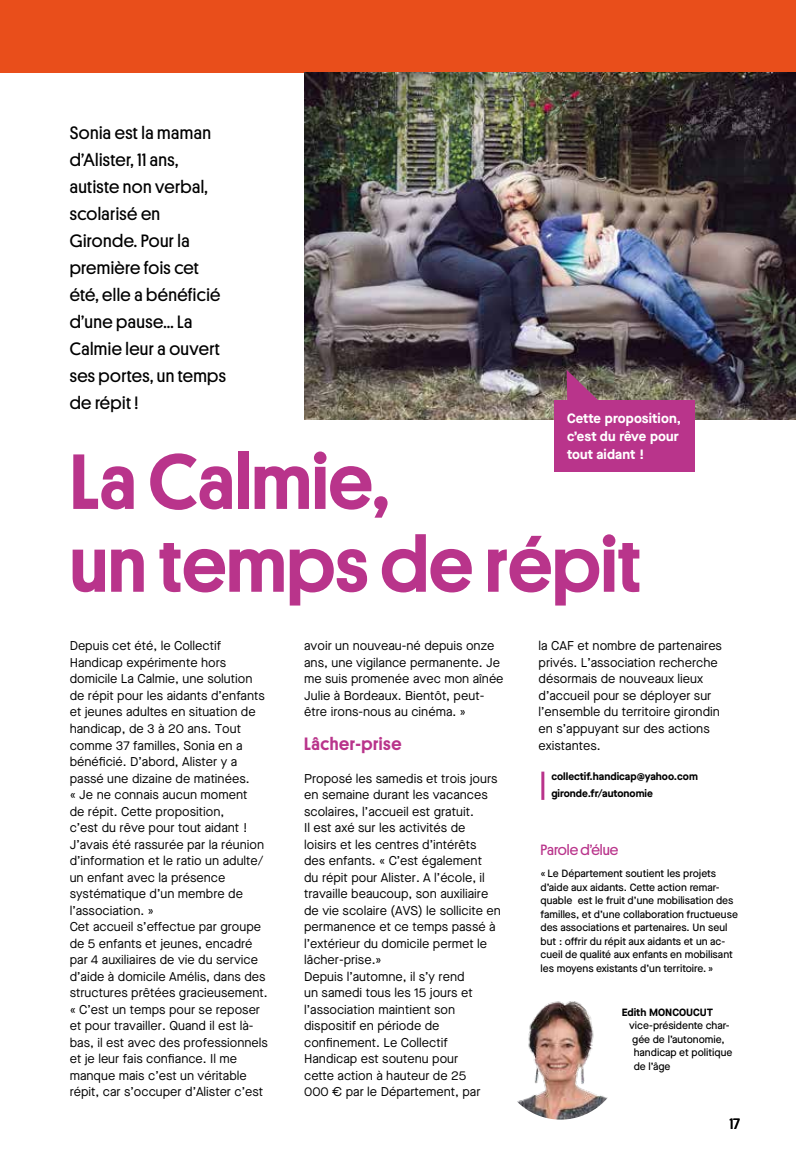
<style>
.page{position:relative;width:796px;height:1166px;background:#fff}
.page>*{position:absolute;margin:0;border:0;box-sizing:border-box;transform-origin:0 0}
.t1{font:500 78.75px/82.8px "Platform";color:#b9348b}
.t2{font:18px/27px "Platform";letter-spacing:.02em;color:#000}
.t3{font:500 18px "Platform";letter-spacing:.03em;color:#b9348b}
.t4{font:15px "Platform";color:#b9348b}
.t5{font:15px "Platform";color:#000}
.t6{font:700 13.5px/18px "Maison Neue";letter-spacing:.01em;color:#fff}
.t7{font:12.75px/16.5px "Maison Neue";color:#000}
.t8{font:500 10.5px/13.5px "Maison Neue";color:#000}
.t9{font:700 10.5px/17.7px "Maison Neue";color:#000}
</style>
<div class="page">
<div style="left:0;top:0;width:795px;height:72px;background:#e94e1b"></div>
<img style="left:304px;top:72px;width:491px;height:347px">
<hr style="left:541px;top:771px;width:3px;height:28px;background:#b9348b">
<svg style="left:566px;top:370px;width:34px;height:29px"></svg>
<div style="left:554px;top:399px;width:140px;height:72px;background:#b9348b"></div>
<img style="left:498px;top:996px;width:124px;height:123px;border-radius:62px">
<h2 class="t2" style="left:70px;top:118px;width:158px">Sonia est la maman d’Alister, 11 ans, autiste non verbal, scolarisé en<br>Gironde. Pour la première fois cet été, elle a bénéficié d’une pause… La<br>Calmie leur a ouvert ses portes, un temps de répit !</h2>
<p class="t6" style="left:566px;top:408px;width:116px">Cette proposition, c’est du rêve pour tout aidant !</p>
<h1 class="t1" style="left:70px;top:435px;width:572px">La Calmie,<br>un temps de répit</h1>
<p class="t7" style="left:70px;top:637px;width:200px">Depuis cet été, le Collectif<br>Handicap expérimente hors domicile La Calmie, une solution de répit pour les aidants d’enfants et jeunes adultes en situation de handicap, de 3 à 20 ans. Tout comme 37 familles, Sonia en a bénéficié. D’abord, Alister y a passé une dizaine de matinées.<br>« Je ne connais aucun moment<br>de répit. Cette proposition,<br>c’est du rêve pour tout aidant !<br>J’avais été rassurée par la réunion d’information et le ratio un adulte/ un enfant avec la présence systématique d’un membre de l’association. »<br>Cet accueil s’effectue par groupe de 5 enfants et jeunes, encadré par 4 auxiliaires de vie du service d’aide à domicile Amélis, dans des structures prêtées gracieusement. « C’est un temps pour se reposer et pour travailler. Quand il est là&shy;bas, il est avec des professionnels et je leur fais confiance. Il me manque mais c’est un véritable répit, car s’occuper d’Alister c’est</p>
<p class="t7" style="left:304px;top:637px;width:201px">avoir un nouveau-né depuis onze ans, une vigilance permanente. Je me suis promenée avec mon aînée<br>Julie à Bordeaux. Bientôt, peut&shy;être irons-nous au cinéma. »</p>
<h2 class="t3" style="left:304px;top:730px;width:99px">Lâcher-prise</h2>
<p class="t7" style="left:304px;top:769px;width:198px">Proposé les samedis et trois jours en semaine durant les vacances scolaires, l’accueil est gratuit.<br>Il est axé sur les activités de loisirs et les centres d’intérêts des enfants. « C’est également<br>du répit pour Alister. A l’école, il travaille beaucoup, son auxiliaire de vie scolaire (AVS) le sollicite en permanence et ce temps passé à l’extérieur du domicile permet le lâcher-prise.»<br>Depuis l’automne, il s’y rend<br>un samedi tous les 15 jours et l’association maintient son dispositif en période de confinement. Le Collectif<br>Handicap est soutenu pour<br>cette action à hauteur de 25<br>000 € par le Département, par</p>
<p class="t7" style="left:538px;top:637px;width:185px">la CAF et nombre de partenaires privés. L’association recherche désormais de nouveaux lieux d’accueil pour se déployer sur l’ensemble du territoire girondin en s’appuyant sur des actions existantes.</p>
<p class="t9" style="left:551px;top:766px;width:148px">collectif.handicap@yahoo.com gironde.fr/autonomie</p>
<p class="t4" style="left:540px;top:838px;width:79px">Parole d’élue</p>
<p class="t8" style="left:540px;top:866px;width:199px">« Le Département soutient les projets d’aide aux aidants. Cette action remar&shy;quable est le fruit d’une mobilisation des familles, et d’une collaboration fructueuse des associations et partenaires. Un seul but : offrir du répit aux aidants et un ac&shy;cueil de qualité aux enfants en mobilisant les moyens existants d’un territoire. »</p>
<p class="t9" style="left:621px;top:1002px;width:93px">Edith MONCOUCUT</p>
<p class="t8" style="left:628px;top:1018px;width:105px">vice-présidente char&shy;gée de l’autonomie, handicap et politique de l’âge</p>
<p class="t5" style="left:729px;top:1112px;width:12px">17</p>
</div>
